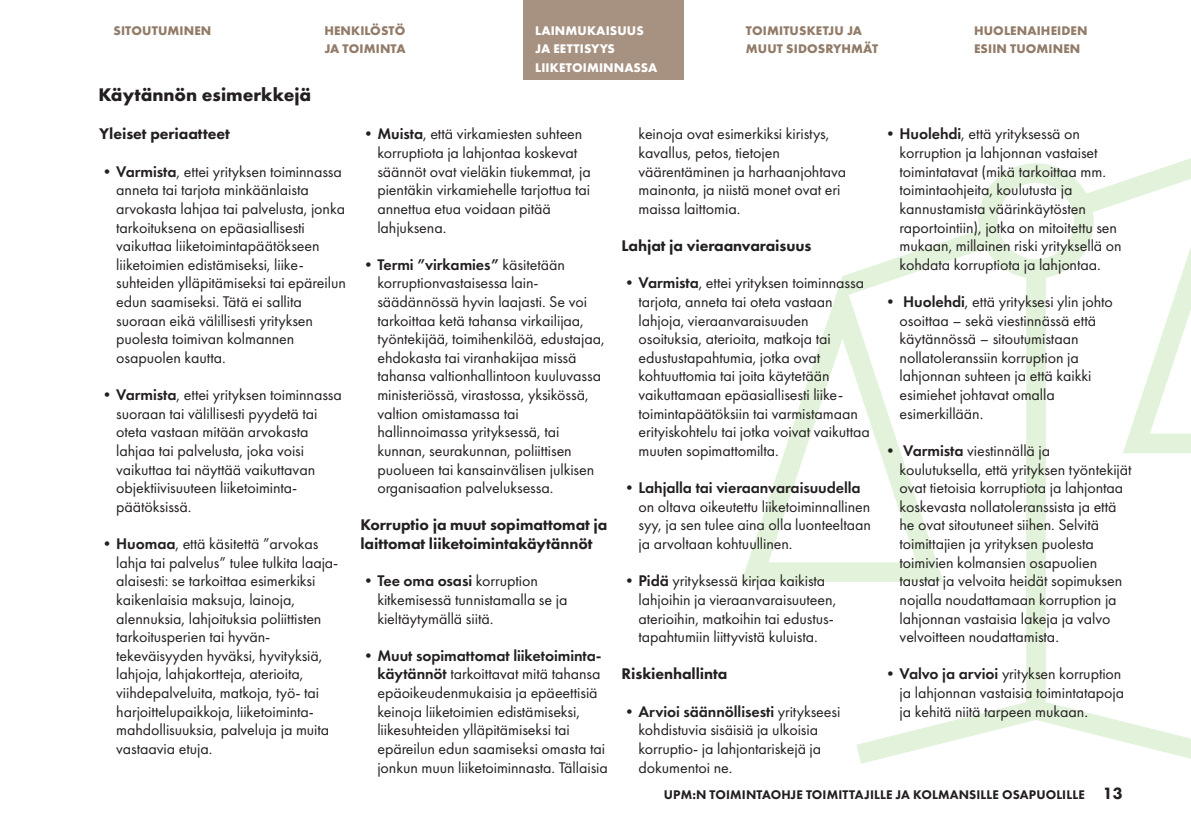
<style>
.page{position:relative;width:1191px;height:840px;background:#fff}
.page>*{position:absolute;margin:0;border:0;box-sizing:border-box;transform-origin:0 0}
.BODY_bullets_heading{font:700 19px "Futura PT";color:#231f20}
.t1{font:16px/18.6px "Futura PT";letter-spacing:-.005em;color:#231f20}
.BODY_bullets_heading-2{font:800 16px/18.6px "Futura PT";letter-spacing:-.005em;color:#231f20}
.NAVIGATION{font:700 13px/18px "Futura PT";letter-spacing:.01em;color:#927b68}
.t2{font:800 13px "Futura PT";letter-spacing:.01em;color:#231f20}
.NAVIGATION-2{font:700 13px/18px "Futura PT";letter-spacing:.01em;color:#fff}
.s1{font-weight:600}
.s2{font-size:17px}
</style>
<div class="page">
<svg style="left:741px;top:158px;width:450px;height:605px"></svg>
<div style="left:524px;top:0;width:160px;height:79px;background:#a79180"></div>
<p class="NAVIGATION" style="left:324px;top:22px;width:83px">HENKILÖSTÖ<br>JA TOIMINTA</p>
<p class="NAVIGATION" style="left:113px;top:22px;width:99px">SITOUTUMINEN</p>
<p class="NAVIGATION" style="left:746px;top:22px;width:134px">TOIMITUSKETJU JA<br>MUUT SIDOSRYHMÄT</p>
<p class="NAVIGATION" style="left:974px;top:22px;width:115px">HUOLENAIHEIDEN<br>ESIIN TUOMINEN</p>
<p class="NAVIGATION-2" style="left:535px;top:22px;width:124px">LAINMUKAISUUS<br>JA EETTISYYS<br>LIIKETOIMINNASSA</p>
<p class="BODY_bullets_heading" style="left:99px;top:82px;width:214px">Käytännön esimerkkejä</p>
<p class="BODY_bullets_heading-2" style="left:99px;top:124px;width:132px">Yleiset periaatteet</p>
<p class="t1" style="left:116px;top:162px;width:231px;text-indent:-17px">•<span class="s1">Varmista</span>, ettei yrityksen toiminnassa anneta tai tarjota minkäänlaista arvokasta lahjaa tai palvelusta, jonka tarkoituksena on epäasiallisesti vaikuttaa liiketoimintapäätökseen liiketoimien edistämiseksi, liike&shy;suhteiden ylläpitämiseksi tai epäreilun edun saamiseksi. Tätä ei sallita suoraan eikä välillisesti yrityksen puolesta toimivan kolmannen osapuolen kautta.</p>
<p class="t1" style="left:116px;top:385px;width:227px;text-indent:-17px">•<span class="s1">Varmista</span>, ettei yrityksen toiminnassa suoraan tai välillisesti pyydetä tai oteta vastaan mitään arvokasta lahjaa tai palvelusta, joka voisi vaikuttaa tai näyttää vaikuttavan objektiivisuuteen liiketoiminta&shy;päätöksissä.</p>
<p class="t1" style="left:116px;top:534px;width:222px;text-indent:-17px">•<span class="s1">Huomaa</span>, että käsitettä ”arvokas lahja tai palvelus” tulee tulkita laaja&shy;alaisesti: se tarkoittaa esimerkiksi kaikenlaisia maksuja, lainoja, alennuksia, lahjoituksia poliittisten tarkoitusperien tai hyvän&shy;tekeväisyyden hyväksi, hyvityksiä, lahjoja, lahjakortteja, aterioita, viihdepalveluita, matkoja, työ- tai harjoittelupaikkoja, liiketoiminta&shy;mahdollisuuksia, palveluja ja muita vastaavia etuja.</p>
<p class="t1" style="left:377px;top:125px;width:215px;text-indent:-17px">•<span class="s1">Muista</span>, että virkamiesten suhteen korruptiota ja lahjontaa koskevat säännöt ovat vieläkin tiukemmat, ja pientäkin virkamiehelle tarjottua tai annettua etua voidaan pitää lahjuksena.</p>
<p class="t1" style="left:377px;top:255px;width:229px;text-indent:-17px">•<span class="s1">Termi ”virkamies”</span> käsitetään korruptionvastaisessa lain&shy;säädännössä hyvin laajasti. Se voi tarkoittaa ketä tahansa virkailijaa, työntekijää, toimihenkilöä, edustajaa, ehdokasta tai viranhakijaa missä tahansa valtionhallintoon kuuluvassa ministeriössä, virastossa, yksikössä, valtion omistamassa tai hallinnoimassa yrityksessä, tai kunnan, seurakunnan, poliittisen puolueen tai kansainvälisen julkisen organisaation palveluksessa.</p>
<p class="BODY_bullets_heading-2" style="left:360px;top:515px;width:249px">Korruptio ja muut sopimattomat ja laittomat liiketoimintakäytännöt</p>
<p class="t1" style="left:377px;top:571px;width:192px;text-indent:-17px">•<span class="s1">Tee oma osasi</span> korruption kitkemisessä tunnistamalla se ja kieltäytymällä siitä.</p>
<p class="t1" style="left:377px;top:645px;width:232px;text-indent:-17px">•<span class="s1">Muut sopimattomat liiketoiminta&shy;käytännöt</span> tarkoittavat mitä tahansa epäoikeudenmukaisia ja epäeettisiä keinoja liiketoimien edistämiseksi, liikesuhteiden ylläpitämiseksi tai epäreilun edun saamiseksi omasta tai jonkun muun liiketoiminnasta. Tällaisia</p>
<p class="t1" style="left:638px;top:125px;width:209px">keinoja ovat esimerkiksi kiristys, kavallus, petos, tietojen väärentäminen ja harhaanjohtava mainonta, ja niistä monet ovat eri maissa laittomia.</p>
<p class="BODY_bullets_heading-2" style="left:621px;top:236px;width:191px">Lahjat ja vieraanvaraisuus</p>
<p class="t1" style="left:638px;top:273px;width:233px;text-indent:-17px">•<span class="s1">Varmista</span>, ettei yrityksen toiminnassa tarjota, anneta tai oteta vastaan lahjoja, vieraanvaraisuuden osoituksia, aterioita, matkoja tai edustustapahtumia, jotka ovat kohtuuttomia tai joita käytetään vaikuttamaan epäasiallisesti liike&shy;toimintapäätöksiin tai varmistamaan erityiskohtelu tai jotka voivat vaikuttaa muuten sopimattomilta.</p>
<p class="t1" style="left:638px;top:478px;width:234px;text-indent:-17px">•<span class="s1">Lahjalla tai vieraanvaraisuudella </span>on oltava oikeutettu liiketoiminnallinen syy, ja sen tulee aina olla luonteeltaan ja arvoltaan kohtuullinen.</p>
<p class="t1" style="left:638px;top:571px;width:199px;text-indent:-17px">•<span class="s1">Pidä</span> yrityksessä kirjaa kaikista lahjoihin ja vieraanvaraisuuteen, aterioihin, matkoihin tai edustus&shy;tapahtumiin liittyvistä kuluista.</p>
<p class="BODY_bullets_heading-2" style="left:621px;top:664px;width:107px">Riskienhallinta</p>
<p class="t1" style="left:638px;top:701px;width:203px;text-indent:-17px">•<span class="s1">Arvioi säännöllisesti</span> yritykseesi kohdistuvia sisäisiä ja ulkoisia korruptio- ja lahjontariskejä ja dokumentoi ne.</p>
<p class="t1" style="left:899px;top:125px;width:224px;text-indent:-17px">•<span class="s1">Huolehdi</span>, että yrityksessä on korruption ja lahjonnan vastaiset toimintatavat (mikä tarkoittaa mm. toimintaohjeita, koulutusta ja kannustamista väärinkäytösten raportointiin), jotka on mitoitettu sen mukaan, millainen riski yrityksellä on kohdata korruptiota ja lahjontaa.</p>
<p class="t1" style="left:899px;top:292px;width:215px;text-indent:-17px">• <span class="s1">Huolehdi</span>, että yrityksesi ylin johto osoittaa – sekä viestinnässä että käytännössä – sitoutumistaan nollatoleranssiin korruption ja lahjonnan suhteen ja että kaikki esimiehet johtavat omalla esimerkillään.</p>
<p class="t1" style="left:899px;top:441px;width:233px;text-indent:-17px">• <span class="s1">Varmista</span> viestinnällä ja koulutuksella, että yrityksen työntekijät ovat tietoisia korruptiota ja lahjontaa koskevasta nollatoleranssista ja että he ovat sitoutuneet siihen. Selvitä toimittajien ja yrityksen puolesta toimivien kolmansien osapuolien taustat ja velvoita heidät sopimuksen nojalla noudattamaan korruption ja lahjonnan vastaisia lakeja ja valvo velvoitteen noudattamista.</p>
<p class="t1" style="left:899px;top:664px;width:226px;text-indent:-17px">•<span class="s1">Valvo ja arvioi</span> yrityksen korruption ja lahjonnan vastaisia toimintatapoja ja kehitä niitä tarpeen mukaan.</p>
<p class="t2" style="left:664px;top:786px;width:460px">UPM:N TOIMINTAOHJE TOIMITTAJILLE JA KOLMANSILLE OSAPUOLILLE <span class="s2">13</span></p>
</div>
